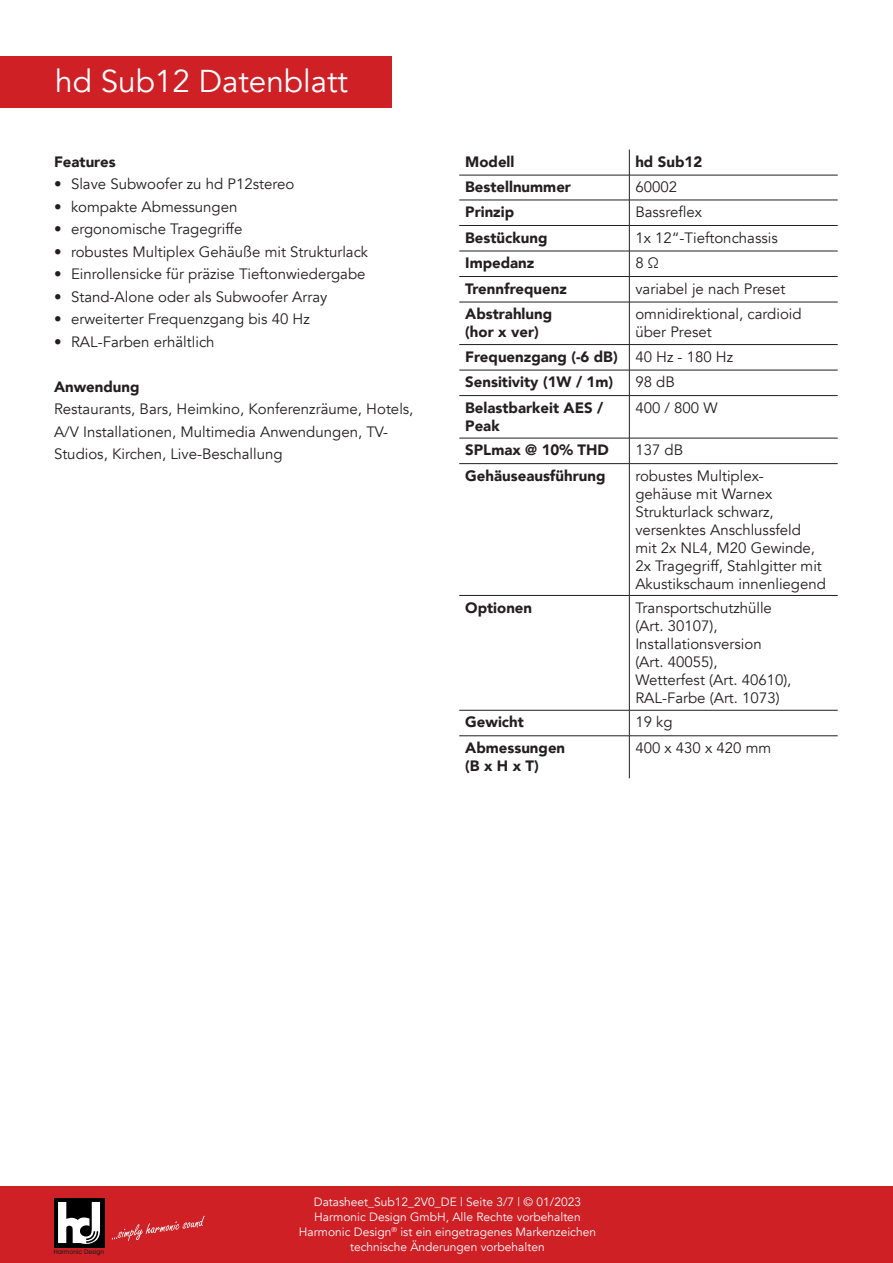
<style>
.page{position:relative;width:893px;height:1263px;background:#fff}
.page>*{position:absolute;margin:0;border:0;box-sizing:border-box;transform-origin:0 0}
.t1{font:31.5px "Avenir";color:#fff}
.t2{font:15px/18px "Avenir";color:#231f20}
.t3{font:900 15px/18px "Avenir";color:#231f20}
.t4{font:12px/15px "Avenir";color:#fff;text-align:center}
.t5{font:500 6.45px "Avant Garde IT Cby BT";color:#231f20}
.s1{font-weight:400}
</style>
<div class="page">
<div style="left:0;top:1186px;width:893px;height:77px;background:#cf2026"></div>
<div style="left:54px;top:1198px;width:50px;height:49px;background:#000001"></div>
<svg style="left:58px;top:1202px;width:42px;height:42px"></svg>
<svg style="left:112px;top:1216px;width:93px;height:25px"></svg>
<svg style="left:629px;top:150px;width:1px;height:152px"></svg>
<hr style="left:629px;top:302px;width:1px;height:42px;background:#231f20">
<svg style="left:629px;top:345px;width:1px;height:50px"></svg>
<hr style="left:629px;top:396px;width:1px;height:42px;background:#231f20">
<svg style="left:629px;top:439px;width:1px;height:24px"></svg>
<hr style="left:629px;top:464px;width:1px;height:131px;background:#231f20">
<hr style="left:629px;top:596px;width:1px;height:114px;background:#231f20">
<svg style="left:629px;top:711px;width:1px;height:24px"></svg>
<hr style="left:629px;top:736px;width:1px;height:42px;background:#231f20">
<hr style="left:459px;top:200px;width:170px;height:1px;background:#231f20">
<hr style="left:629px;top:200px;width:209px;height:1px;background:#231f20">
<hr style="left:459px;top:370px;width:170px;height:1px;background:#231f20">
<hr style="left:629px;top:370px;width:209px;height:1px;background:#231f20">
<hr style="left:459px;top:463px;width:170px;height:1px;background:#231f20">
<hr style="left:629px;top:463px;width:209px;height:1px;background:#231f20">
<hr style="left:459px;top:595px;width:170px;height:1px;background:#231f20">
<hr style="left:629px;top:595px;width:209px;height:1px;background:#231f20">
<hr style="left:459px;top:710px;width:170px;height:1px;background:#231f20">
<hr style="left:629px;top:710px;width:209px;height:1px;background:#231f20">
<hr style="left:459px;top:735px;width:170px;height:1px;background:#231f20">
<hr style="left:629px;top:735px;width:209px;height:1px;background:#231f20">
<hr style="left:459px;top:175px;width:170px;height:1px;background:#231f20">
<hr style="left:629px;top:175px;width:209px;height:1px;background:#231f20">
<hr style="left:459px;top:225px;width:170px;height:1px;background:#231f20">
<hr style="left:629px;top:225px;width:209px;height:1px;background:#231f20">
<hr style="left:459px;top:251px;width:170px;height:1px;background:#231f20">
<hr style="left:629px;top:251px;width:209px;height:1px;background:#231f20">
<hr style="left:459px;top:276px;width:170px;height:1px;background:#231f20">
<hr style="left:629px;top:276px;width:209px;height:1px;background:#231f20">
<hr style="left:459px;top:302px;width:170px;height:1px;background:#231f20">
<hr style="left:629px;top:302px;width:209px;height:1px;background:#231f20">
<hr style="left:459px;top:344px;width:170px;height:1px;background:#231f20">
<hr style="left:629px;top:344px;width:209px;height:1px;background:#231f20">
<hr style="left:459px;top:395px;width:170px;height:1px;background:#231f20">
<hr style="left:629px;top:395px;width:209px;height:1px;background:#231f20">
<hr style="left:459px;top:438px;width:170px;height:1px;background:#231f20">
<hr style="left:629px;top:438px;width:209px;height:1px;background:#231f20">
<div style="left:0;top:57px;width:392px;height:51px;background:#cf2026"></div>
<h1 class="t1" style="left:55px;top:62px;width:294px">hd Sub12 Datenblatt</h1>
<p class="t3" style="left:54px;top:152px;width:63px">Features</p>
<p class="t2" style="left:54px;top:175px;width:242px">• Slave Subwoofer zu hd P12stereo</p>
<p class="t2" style="left:54px;top:198px;width:185px">• kompakte Abmessungen</p>
<p class="t2" style="left:54px;top:220px;width:190px">• ergonomische Tragegriffe</p>
<p class="t2" style="left:54px;top:243px;width:316px">• robustes Multiplex Gehäuße mit Strukturlack</p>
<p class="t2" style="left:54px;top:265px;width:313px">• Einrollensicke für präzise Tieftonwiedergabe</p>
<p class="t2" style="left:54px;top:288px;width:275px">• Stand-Alone oder als Subwoofer Array</p>
<p class="t2" style="left:54px;top:310px;width:257px">• erweiterter Frequenzgang bis 40 Hz</p>
<p class="t2" style="left:54px;top:333px;width:162px">• RAL-Farben erhältlich</p>
<p class="t3" style="left:54px;top:377px;width:87px">Anwendung</p>
<p class="t2" style="left:54px;top:398px;width:361px;line-height:22.5px">Restaurants, Bars, Heimkino, Konferenzräume, Hotels,<br>A/V Installationen, Multimedia Anwendungen, TV-<br>Studios, Kirchen, Live-Beschallung</p>
<p class="t3" style="left:465px;top:152px;width:51px">Modell</p>
<p class="t3" style="left:635px;top:152px;width:68px">hd Sub12</p>
<p class="t3" style="left:465px;top:177px;width:107px">Bestellnummer</p>
<p class="t2" style="left:635px;top:178px;width:43px">60002</p>
<p class="t3" style="left:465px;top:202px;width:50px">Prinzip</p>
<p class="t2" style="left:635px;top:203px;width:68px">Bassreflex</p>
<p class="t3" style="left:465px;top:228px;width:84px">Bestückung</p>
<p class="t2" style="left:635px;top:229px;width:144px">1x 12“-Tieftonchassis</p>
<p class="t3" style="left:465px;top:253px;width:71px">Impedanz</p>
<p class="t2" style="left:635px;top:254px;width:25px">8 Ω</p>
<p class="t3" style="left:465px;top:279px;width:103px">Trennfrequenz</p>
<p class="t2" style="left:635px;top:280px;width:151px">variabel je nach Preset</p>
<p class="t3" style="left:465px;top:305px;width:88px">Abstrahlung (hor x ver)</p>
<p class="t2" style="left:635px;top:305px;width:168px">omnidirektional, cardioid über Preset</p>
<p class="t3" style="left:465px;top:343px;width:269px;line-height:25.5px">Frequenzgang (-6 dB) <span class="s1">40 Hz - 180 Hz<br></span>Sensitivity (1W / 1m)</p>
<p class="t2" style="left:635px;top:373px;width:41px">98 dB</p>
<p class="t3" style="left:465px;top:398px;width:140px">Belastbarkeit AES /<br>Peak</p>
<p class="t2" style="left:635px;top:399px;width:84px">400 / 800 W</p>
<p class="t3" style="left:465px;top:441px;width:145px">SPLmax @ 10% THD</p>
<p class="t2" style="left:635px;top:441px;width:49px">137 dB</p>
<p class="t3" style="left:465px;top:466px;width:142px">Gehäuseausführung</p>
<p class="t2" style="left:635px;top:467px;width:192px">robustes Multiplex-<br>gehäuse mit Warnex<br>Strukturlack schwarz, versenktes Anschlussfeld mit 2x NL4, M20 Gewinde,<br>2x Tragegriff, Stahlgitter mit<br>Akustikschaum innenliegend</p>
<p class="t3" style="left:465px;top:598px;width:68px">Optionen</p>
<p class="t2" style="left:635px;top:599px;width:158px">Transportschutzhülle (Art. 30107),<br>Installationsversion (Art. 40055),<br>Wetterfest (Art. 40610),<br>RAL-Farbe (Art. 1073)</p>
<p class="t3" style="left:465px;top:713px;width:60px">Gewicht</p>
<p class="t2" style="left:635px;top:713px;width:39px">19 kg</p>
<p class="t3" style="left:465px;top:738px;width:102px">Abmessungen (B x H x T)</p>
<p class="t2" style="left:635px;top:739px;width:137px">400 x 430 x 420 mm</p>
<p class="t5" style="left:54px;top:1248px;width:52px">Harmonic Design</p>
<p class="t4" style="left:299px;top:1194px;width:299px">Datasheet_Sub12_2V0_DE | Seite 3/7 | © 01/2023<br>Harmonic Design GmbH, Alle Rechte vorbehalten Harmonic Design<sup>®</sup> ist ein eingetragenes Markenzeichen technische Änderungen vorbehalten</p>
</div>
